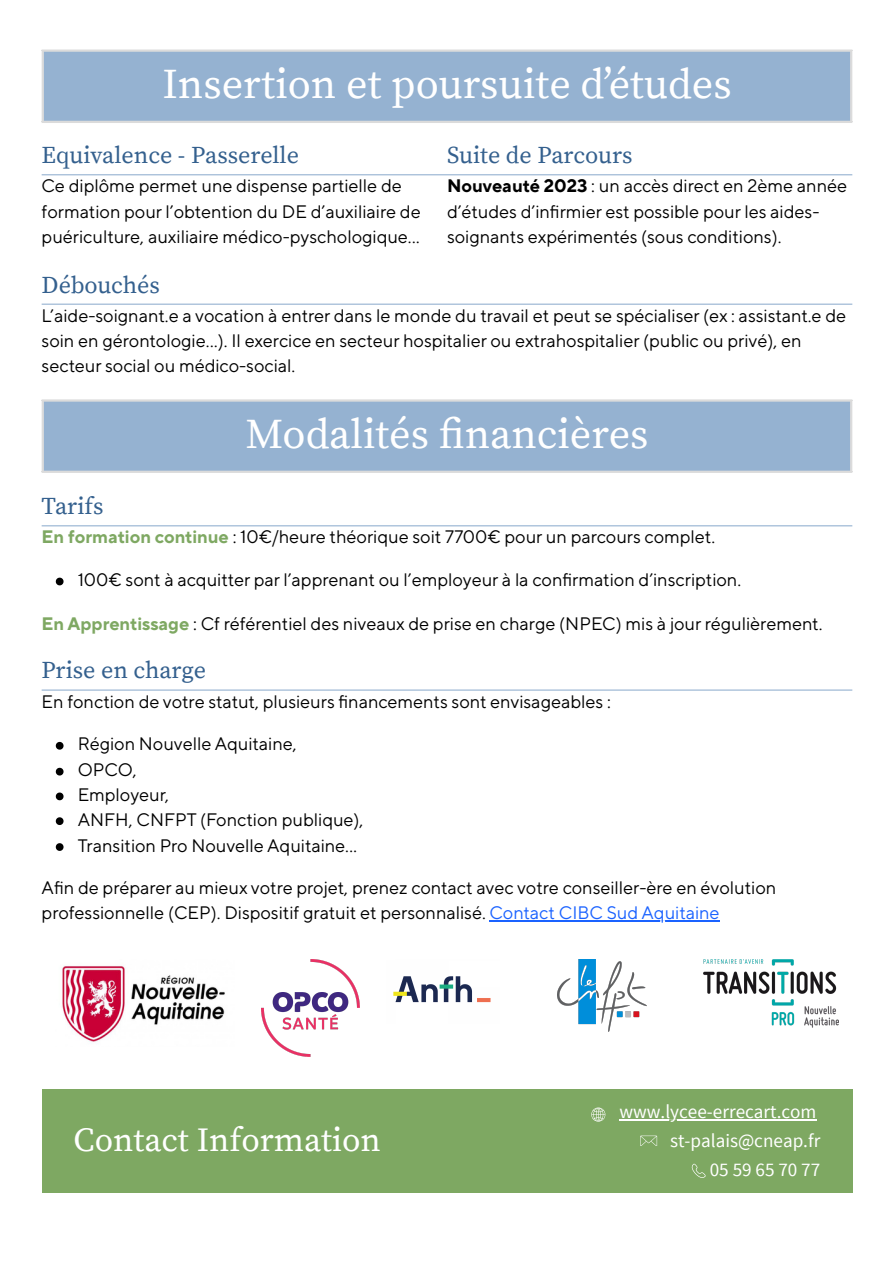
<style>
.page{position:relative;width:894px;height:1263px;background:#fff}
.page>*{position:absolute;margin:0;border:0;box-sizing:border-box;transform-origin:0 0}
.t1{font:42px "Source Serif Pro";color:#fff}
.t2{font:33.45px "Source Serif Pro";color:#fff}
.t3{font:24px "Source Serif Pro";color:#34608e}
.t4{font:19.2px "Source Sans Pro";color:#fff}
.t5{font:18px/25.3px "TT Norms Pro";color:#000}
.s1{font-weight:700}
.s2{font-weight:700;color:#7ea862}
.s3{color:#1a62ff}
</style>
<div class="page">
<div style="left:42px;top:50px;width:809px;height:72px;background:#95b2d1"></div>
<hr style="left:42px;top:52px;width:2px;height:69px;background:#dbdbdb">
<hr style="left:849px;top:52px;width:3px;height:69px;background:#dbdbdb">
<hr style="left:42px;top:50px;width:810px;height:2px;background:#dbdbdb">
<hr style="left:42px;top:121px;width:810px;height:2px;background:#dbdbdb">
<hr style="left:42px;top:174px;width:810px;height:1px;background:#95b2d1">
<hr style="left:42px;top:304px;width:810px;height:1px;background:#95b2d1">
<div style="left:42px;top:400px;width:809px;height:72px;background:#95b2d1"></div>
<hr style="left:42px;top:402px;width:2px;height:69px;background:#dbdbdb">
<hr style="left:849px;top:402px;width:3px;height:69px;background:#dbdbdb">
<hr style="left:42px;top:399px;width:810px;height:3px;background:#dbdbdb">
<hr style="left:42px;top:471px;width:810px;height:2px;background:#dbdbdb">
<svg style="left:56px;top:578px;width:7px;height:7px"></svg>
<hr style="left:42px;top:525px;width:810px;height:1px;background:#95b2d1">
<hr style="left:489px;top:920px;width:230px;height:1px;background:#1a62ff">
<svg style="left:56px;top:742px;width:7px;height:8px"></svg>
<svg style="left:56px;top:768px;width:7px;height:7px"></svg>
<svg style="left:56px;top:792px;width:7px;height:8px"></svg>
<svg style="left:56px;top:817px;width:7px;height:8px"></svg>
<svg style="left:56px;top:843px;width:7px;height:8px"></svg>
<hr style="left:42px;top:689px;width:810px;height:2px;background:#95b2d1">
<img style="left:62px;top:966px;width:163px;height:76px">
<img style="left:261px;top:960px;width:98px;height:96px">
<img style="left:393px;top:976px;width:98px;height:27px">
<img style="left:557px;top:960px;width:89px;height:72px">
<img style="left:703px;top:960px;width:135px;height:67px">
<div style="left:42px;top:1089px;width:810px;height:103px;background:#7ea862"></div>
<svg style="left:640px;top:1136px;width:17px;height:10px"></svg>
<hr style="left:619px;top:1120px;width:197px;height:1px;background:#fff">
<svg style="left:691px;top:1163px;width:15px;height:15px"></svg>
<svg style="left:591px;top:1107px;width:14px;height:14px"></svg>
<p class="t1" style="left:162px;top:59px;width:570px">Insertion et poursuite d’études</p>
<p class="t3" style="left:42px;top:141px;width:259px">Equivalence - Passerelle</p>
<p class="t3" style="left:447px;top:141px;width:187px">Suite de Parcours</p>
<p class="t5" style="left:42px;top:174px;width:380px">Ce diplôme permet une dispense partielle de formation pour l’obtention du DE d’auxiliaire de puériculture, auxiliaire médico-pyschologique…</p>
<h1 class="t5" style="left:447px;top:174px;width:401px"><span class="s1">Nouveauté 2023</span> : un accès direct en 2ème année d’études d’infi rmier est possible pour les aides&shy;soignants expérimentés (sous conditions).</h1>
<p class="t3" style="left:42px;top:270px;width:120px">Débouchés</p>
<p class="t5" style="left:42px;top:303px;width:805px">L’aide-soignant.e a vocation à entrer dans le monde du travail et peut se spécialiser (ex : assistant.e de soin en gérontologie…). Il exercice en secteur hospitalier ou extrahospitalier (public ou privé), en secteur social ou médico-social.</p>
<p class="t1" style="left:245px;top:409px;width:404px">Modalités financières</p>
<p class="t3" style="left:42px;top:492px;width:63px">Tarifs</p>
<h1 class="t5" style="left:42px;top:525px;width:674px"><span class="s2">En formation continue</span> : 10€/heure théorique soit 7700€ pour un parcours complet.</h1>
<p class="t5" style="left:78px;top:568px;width:664px">100€ sont à acquitter par l’apprenant ou l’employeur à la confirmation d’inscription.</p>
<h1 class="t5" style="left:42px;top:612px;width:782px"><span class="s2">En Apprentissage</span> : Cf référentiel des niveaux de prise en charge (NPEC) mis à jour régulièrement.</h1>
<p class="t3" style="left:42px;top:656px;width:166px">Prise en charge</p>
<p class="t5" style="left:42px;top:689px;width:570px">En fonction de votre statut, plusieurs financements sont envisageables :</p>
<p class="t5" style="left:78px;top:732px;width:220px">Région Nouvelle Aquitaine,</p>
<p class="t5" style="left:78px;top:758px;width:61px">OPCO,</p>
<p class="t5" style="left:78px;top:783px;width:93px">Employeur,</p>
<p class="t5" style="left:78px;top:807px;width:287px">ANFH, CNFPT (Fonction publique),</p>
<p class="t5" style="left:78px;top:833px;width:272px">Transition Pro Nouvelle Aquitaine...</p>
<p class="t5" style="left:42px;top:876px;width:736px;line-height:24.8px">Afi n de préparer au mieux votre projet, prenez contact avec votre conseiller-ère en évolution professionnelle (CEP). Dispositif gratuit et personnalisé. <span class="s3">Contact CIBC Sud Aquitaine</span></p>
<p class="t2" style="left:74px;top:1120px;width:309px">Contact Information</p>
<p class="t4" style="left:619px;top:1099px;width:198px">www.lycee-errecart.com</p>
<p class="t4" style="left:670px;top:1128px;width:152px">st-palais@cneap.fr</p>
<p class="t4" style="left:709px;top:1157px;width:112px">05 59 65 70 77</p>
</div>
